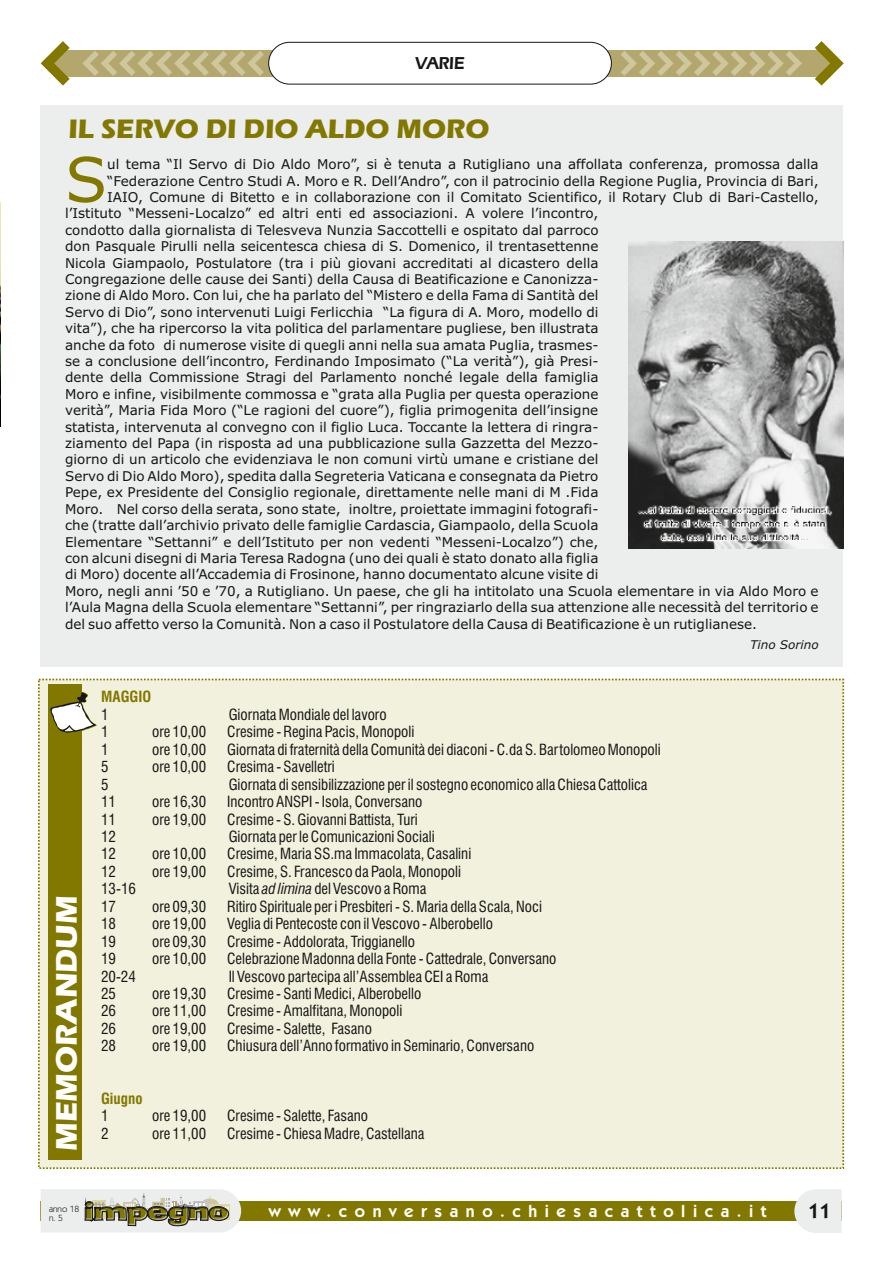
<style>
.page{position:relative;width:893px;height:1263px;background:#fff}
.page>*{position:absolute;margin:0;border:0;box-sizing:border-box;transform-origin:0 0}
.t1{font:61.65px "Verdana";color:#827800}
.t2{font:700 30.9px "Eras ITC";color:#fff}
.t3{font:700 27.75px "Eras ITC";color:#827800}
.t4{font:600 21px "Kabel IT Cby BT";color:#151616}
.t5{font:600 18px "Eras IT Cby BT";color:#151616}
.t6{font:600 17.25px "Kabel IT Cby BT";letter-spacing:.44em;color:#fff}
.t7{font:condensed 15px "Swiss 721 BT";color:#151616}
.t8{font:700 condensed 15px "Swiss 721 BT";color:#827800}
.t9{font:13.5px "Verdana";color:#151616}
.t10{font:italic 12px "Verdana";color:#151616}
.t11{font:9px/8.9px "Kabel IT Cby BT";color:#151616}
.s1{font-style:italic}
</style>
<div class="page">
<div style="left:41px;top:105px;width:802px;height:562px;background:#eceded"></div>
<div style="left:38px;top:678px;width:807px;height:492px;background:#f2f1dd"></div>
<div style="left:41px;top:1201px;width:801px;height:20px;background:#827800"></div>
<svg style="left:794px;top:1189px;width:48px;height:44px;background:#ecedeb"></svg>
<svg style="left:41px;top:1189px;width:200px;height:43px;background:#c9c8ba"></svg>
<div style="left:54px;top:50px;width:776px;height:27px;background:#b3a76d"></div>
<svg style="left:41px;top:41px;width:29px;height:45px"></svg>
<svg style="left:621px;top:51px;width:181px;height:25px"></svg>
<svg style="left:82px;top:51px;width:182px;height:25px"></svg>
<svg style="left:815px;top:41px;width:29px;height:45px"></svg>
<div style="left:268px;top:42px;width:344px;height:42px;background:#fff;border:1px solid #151616;border-radius:21px"></div>
<div style="left:48px;top:684px;width:33px;height:476px;background:#827800"></div>
<svg style="left:50px;top:691px;width:47px;height:42px"></svg>
<img style="left:0;top:203px;width:1px;height:224px">
<img style="left:628px;top:241px;width:215px;height:308px">
<h3 class="t5" style="left:416px;top:55px;width:51px">VARIE</h3>
<h3 class="t3" style="left:68px;top:119px;width:422px">IL SERVO DI DIO ALDO MORO</h3>
<h1 class="t1" style="left:65px;top:155px;width:44px">S</h1>
<p class="t9" style="left:107px;top:159px;width:713px">ul tema “Il Servo di Dio Aldo Moro”, si è tenuta a Rutigliano una affollata conferenza, promossa dalla</p>
<p class="t9" style="left:107px;top:175px;width:713px">“Federazione Centro Studi A. Moro e R. Dell’Andro”, con il patrocinio della Regione Puglia, Provincia di Bari,</p>
<p class="t9" style="left:107px;top:192px;width:713px">IAIO, Comune di Bitetto e in collaborazione con il Comitato Scientifico, il Rotary Club di Bari-Castello,</p>
<p class="t9" style="left:65px;top:208px;width:535px">l’Istituto “Messeni-Localzo” ed altri enti ed associazioni. A volere l’incontro,</p>
<p class="t9" style="left:65px;top:224px;width:535px">condotto dalla giornalista di Telesveva Nunzia Saccottelli e ospitato dal parroco</p>
<p class="t9" style="left:65px;top:241px;width:535px">don Pasquale Pirulli nella seicentesca chiesa di S. Domenico, il trentasettenne</p>
<p class="t9" style="left:65px;top:257px;width:535px">Nicola Giampaolo, Postulatore (tra i più giovani accreditati al dicastero della</p>
<p class="t9" style="left:65px;top:274px;width:535px">Congregazione delle cause dei Santi) della Causa di Beatificazione e Canonizza-</p>
<p class="t9" style="left:65px;top:290px;width:535px">zione di Aldo Moro. Con lui, che ha parlato del “Mistero e della Fama di Santità del</p>
<p class="t9" style="left:65px;top:306px;width:535px">Servo di Dio”, sono intervenuti Luigi Ferlicchia “La figura di A. Moro, modello di</p>
<p class="t9" style="left:65px;top:323px;width:535px">vita”), che ha ripercorso la vita politica del parlamentare pugliese, ben illustrata</p>
<p class="t9" style="left:65px;top:339px;width:535px">anche da foto di numerose visite di quegli anni nella sua amata Puglia, trasmes-</p>
<p class="t9" style="left:65px;top:356px;width:535px">se a conclusione dell’incontro, Ferdinando Imposimato (“La verità”), già Presi-</p>
<p class="t9" style="left:65px;top:372px;width:535px">dente della Commissione Stragi del Parlamento nonché legale della famiglia</p>
<p class="t9" style="left:65px;top:388px;width:535px">Moro e infine, visibilmente commossa e “grata alla Puglia per questa operazione</p>
<p class="t9" style="left:65px;top:405px;width:535px">verità”, Maria Fida Moro (“Le ragioni del cuore”), figlia primogenita dell’insigne</p>
<p class="t9" style="left:65px;top:421px;width:535px">statista, intervenuta al convegno con il figlio Luca. Toccante la lettera di ringra-</p>
<p class="t9" style="left:65px;top:438px;width:535px">ziamento del Papa (in risposta ad una pubblicazione sulla Gazzetta del Mezzo-</p>
<p class="t9" style="left:65px;top:454px;width:535px">giorno di un articolo che evidenziava le non comuni virtù umane e cristiane del</p>
<p class="t9" style="left:65px;top:470px;width:535px">Servo di Dio Aldo Moro), spedita dalla Segreteria Vaticana e consegnata da Pietro</p>
<p class="t9" style="left:65px;top:487px;width:535px">Pepe, ex Presidente del Consiglio regionale, direttamente nelle mani di M .Fida</p>
<p class="t9" style="left:65px;top:503px;width:535px">Moro. Nel corso della serata, sono state, inoltre, proiettate immagini fotografi-</p>
<p class="t9" style="left:65px;top:520px;width:535px">che (tratte dall’archivio privato delle famiglie Cardascia, Giampaolo, della Scuola</p>
<p class="t9" style="left:65px;top:536px;width:535px">Elementare “Settanni” e dell’Istituto per non vedenti “Messeni-Localzo”) che,</p>
<p class="t9" style="left:65px;top:553px;width:535px">con alcuni disegni di Maria Teresa Radogna (uno dei quali è stato donato alla figlia</p>
<p class="t9" style="left:65px;top:569px;width:535px">di Moro) docente all’Accademia di Frosinone, hanno documentato alcune visite di</p>
<p class="t9" style="left:65px;top:585px;width:755px">Moro, negli anni ’50 e ’70, a Rutigliano. Un paese, che gli ha intitolato una Scuola elementare in via Aldo Moro e</p>
<p class="t9" style="left:65px;top:602px;width:755px">l’Aula Magna della Scuola elementare “Settanni”, per ringraziarlo della sua attenzione alle necessità del territorio e</p>
<p class="t9" style="left:65px;top:618px;width:694px">del suo affetto verso la Comunità. Non a caso il Postulatore della Causa di Beatificazione è un rutiglianese.</p>
<p class="t10" style="left:750px;top:640px;width:70px">Tino Sorino</p>
<h2 class="t2" style="left:55px;top:1151px;width:257px;rotate:-90deg">MEMORANDUM</h2>
<p class="t11" style="left:49px;top:1205px;width:32px">anno 18 n. 5</p>
<p class="t8" style="left:101px;top:691px;width:52px">MAGGIO</p>
<p class="t7" style="left:101px;top:708px;width:9px">1</p>
<p class="t7" style="left:229px;top:708px;width:159px">Giornata Mondiale del lavoro</p>
<p class="t7" style="left:101px;top:726px;width:9px">1</p>
<p class="t7" style="left:152px;top:726px;width:56px">ore 10,00</p>
<p class="t7" style="left:227px;top:726px;width:189px">Cresime - Regina Pacis, Monopoli</p>
<p class="t7" style="left:101px;top:743px;width:9px">1</p>
<p class="t7" style="left:152px;top:743px;width:56px">ore 10,00</p>
<p class="t7" style="left:227px;top:743px;width:435px">Giornata di fraternità della Comunità dei diaconi - C.da S. Bartolomeo Monopoli</p>
<p class="t7" style="left:101px;top:761px;width:9px">5</p>
<p class="t7" style="left:152px;top:761px;width:56px">ore 10,00</p>
<p class="t7" style="left:227px;top:761px;width:109px">Cresima - Savelletri</p>
<p class="t7" style="left:101px;top:778px;width:9px">5</p>
<p class="t7" style="left:229px;top:778px;width:420px">Giornata di sensibilizzazione per il sostegno economico alla Chiesa Cattolica</p>
<p class="t7" style="left:101px;top:796px;width:16px">11</p>
<p class="t7" style="left:152px;top:796px;width:56px">ore 16,30</p>
<p class="t7" style="left:227px;top:796px;width:197px">Incontro ANSPI - Isola, Conversano</p>
<p class="t7" style="left:101px;top:813px;width:16px">11</p>
<p class="t7" style="left:152px;top:813px;width:56px">ore 19,00</p>
<p class="t7" style="left:227px;top:813px;width:192px">Cresime - S. Giovanni Battista, Turi</p>
<p class="t7" style="left:101px;top:831px;width:16px">12</p>
<p class="t7" style="left:229px;top:831px;width:207px">Giornata per le Comunicazioni Sociali</p>
<p class="t7" style="left:101px;top:848px;width:16px">12</p>
<p class="t7" style="left:152px;top:848px;width:56px">ore 10,00</p>
<p class="t7" style="left:227px;top:848px;width:246px">Cresime, Maria SS.ma Immacolata, Casalini</p>
<p class="t7" style="left:101px;top:865px;width:16px">12</p>
<p class="t7" style="left:152px;top:865px;width:56px">ore 19,00</p>
<p class="t7" style="left:227px;top:865px;width:235px">Cresime, S. Francesco da Paola, Monopoli</p>
<p class="t7" style="left:101px;top:883px;width:36px">13-16</p>
<p class="t7" style="left:229px;top:883px;width:199px">Visita <span class="s1">ad limina</span> del Vescovo a Roma</p>
<p class="t7" style="left:101px;top:900px;width:16px">17</p>
<p class="t7" style="left:152px;top:900px;width:56px">ore 09,30</p>
<p class="t7" style="left:227px;top:900px;width:316px">Ritiro Spirituale per i Presbiteri - S. Maria della Scala, Noci</p>
<p class="t7" style="left:101px;top:918px;width:16px">18</p>
<p class="t7" style="left:152px;top:918px;width:56px">ore 19,00</p>
<p class="t7" style="left:227px;top:918px;width:267px">Veglia di Pentecoste con il Vescovo - Alberobello</p>
<p class="t7" style="left:101px;top:935px;width:16px">19</p>
<p class="t7" style="left:152px;top:935px;width:56px">ore 09,30</p>
<p class="t7" style="left:227px;top:935px;width:189px">Cresime - Addolorata, Triggianello</p>
<p class="t7" style="left:101px;top:953px;width:16px">19</p>
<p class="t7" style="left:152px;top:953px;width:56px">ore 10,00</p>
<p class="t7" style="left:227px;top:953px;width:331px">Celebrazione Madonna della Fonte - Cattedrale, Conversano</p>
<p class="t7" style="left:101px;top:970px;width:36px">20-24</p>
<p class="t7" style="left:229px;top:970px;width:261px">Il Vescovo partecipa all’Assemblea CEI a Roma</p>
<p class="t7" style="left:101px;top:987px;width:16px">25</p>
<p class="t7" style="left:152px;top:987px;width:56px">ore 19,30</p>
<p class="t7" style="left:227px;top:987px;width:196px">Cresime - Santi Medici, Alberobello</p>
<p class="t7" style="left:101px;top:1005px;width:16px">26</p>
<p class="t7" style="left:152px;top:1005px;width:56px">ore 11,00</p>
<p class="t7" style="left:227px;top:1005px;width:177px">Cresime - Amalfitana, Monopoli</p>
<p class="t7" style="left:101px;top:1022px;width:16px">26</p>
<p class="t7" style="left:152px;top:1022px;width:56px">ore 19,00</p>
<p class="t7" style="left:227px;top:1022px;width:146px">Cresime - Salette, Fasano</p>
<p class="t7" style="left:101px;top:1040px;width:16px">28</p>
<p class="t7" style="left:152px;top:1040px;width:56px">ore 19,00</p>
<p class="t7" style="left:227px;top:1040px;width:309px">Chiusura dell’Anno formativo in Seminario, Conversano</p>
<p class="t8" style="left:101px;top:1092px;width:43px">Giugno</p>
<p class="t7" style="left:101px;top:1110px;width:9px">1</p>
<p class="t7" style="left:152px;top:1110px;width:56px">ore 19,00</p>
<p class="t7" style="left:227px;top:1110px;width:143px">Cresime - Salette, Fasano</p>
<p class="t7" style="left:101px;top:1127px;width:9px">2</p>
<p class="t7" style="left:152px;top:1127px;width:56px">ore 11,00</p>
<p class="t7" style="left:227px;top:1127px;width:199px">Cresime - Chiesa Madre, Castellana</p>
<p class="t6" style="left:269px;top:1204px;width:499px">www.conversano.chiesacattolica.it</p>
<h3 class="t4" style="left:808px;top:1202px;width:25px">11</h3>
</div>
